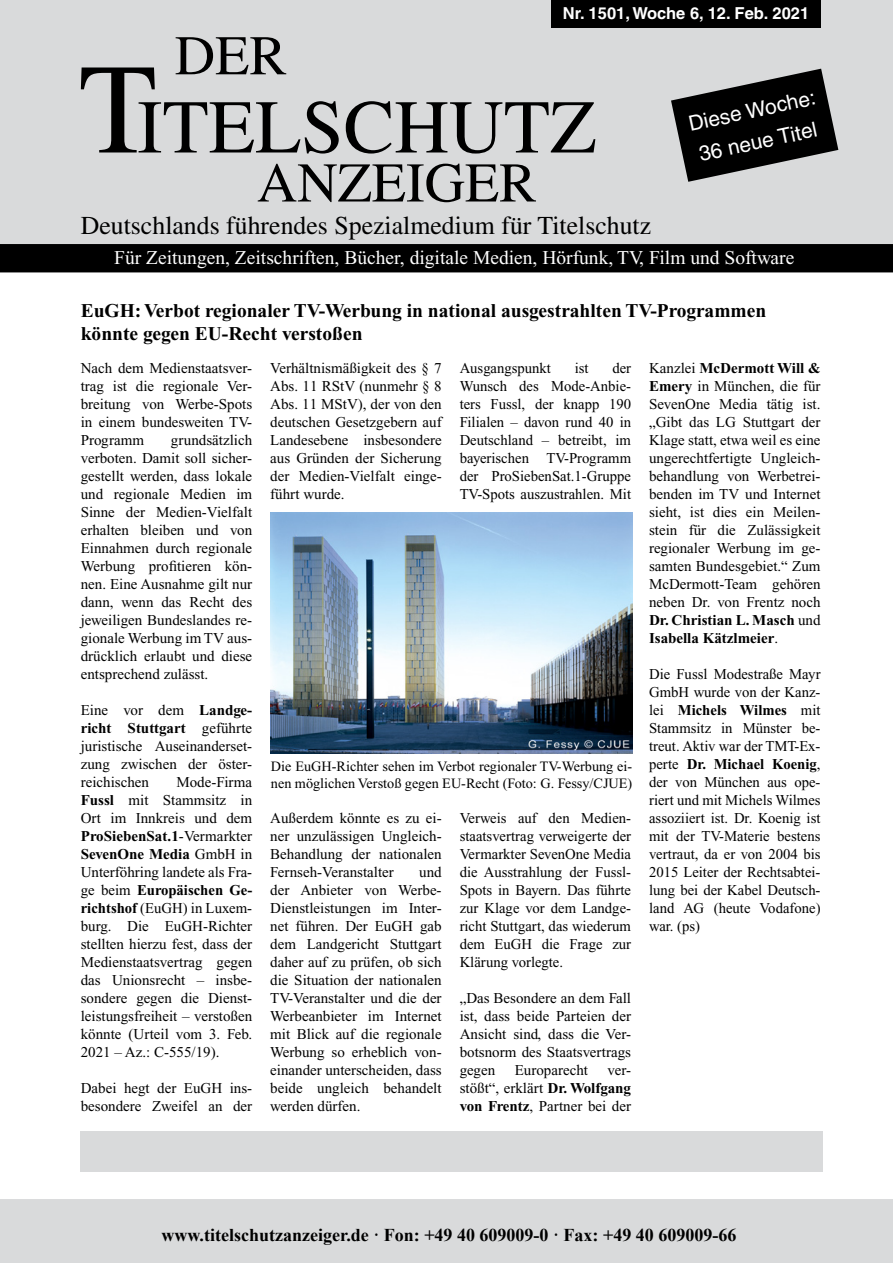
<style>
.page{position:relative;width:893px;height:1263px;background:#fff}
.page>*{position:absolute;margin:0;border:0;box-sizing:border-box;transform-origin:0 0}
.t1{font:75.9px "Times";color:#000}
.t2{font:55.95px "Times";color:#000}
.t3{font:25.8px "Times";color:#000}
.t4{font:21px/31.5px "Helvetica";color:#fff}
.R-Überschrift{font:700 19.5px/23.4px "Times New Roman";color:#000}
.t5{font:19.5px "Times New Roman";color:#fff}
.t6{font:700 18px "Times New Roman";color:#000}
.t7{font:700 16.5px "Helvetica";color:#fff}
.R-Fließtext{font:15px/18px "Times New Roman";color:#000;text-align:justify}
.R-Quelle{font:14.25px/17.1px "Times New Roman";color:#000}
.s1{font-size:128.4px}
.s2{font-weight:700}
</style>
<div class="page">
<div style="left:0;top:0;width:893px;height:253px;background:#d9dadb"></div>
<div style="left:0;top:244px;width:893px;height:28px;background:#000"></div>
<div style="left:551px;top:0;width:269px;height:27px;background:#000"></div>
<svg style="left:671px;top:69px;width:167px;height:113px"></svg>
<div style="left:0;top:1199px;width:893px;height:64px;background:#d9dadb"></div>
<div style="left:80px;top:1131px;width:742px;height:40px;background:#d9dadb"></div>
<img style="left:271px;top:512px;width:361px;height:241px">
<p class="t7" style="left:563px;top:3px;width:248px">Nr. 1501, Woche 6, 12. Feb. 2021</p>
<p class="t2" style="left:175px;top:24px;width:114px">DER</p>
<p class="t1" style="left:79px;top:84px;width:519px"><span class="s1">T</span>ITELSCHUTZ</p>
<p class="t2" style="left:257px;top:151px;width:281px">ANZEIGER</p>
<p class="t3" style="left:81px;top:211px;width:572px">Deutschlands führendes Spezialmedium für Titelschutz</p>
<p class="t5" style="left:114px;top:247px;width:682px">Für Zeitungen, Zeitschriften, Bücher, digitale Medien, Hörfunk, TV, Film und Software</p>
<p class="t4" style="left:686px;top:108px;width:131px;rotate:-12deg">Diese Woche:<br>36 neue Titel</p>
<p class="R-Überschrift" style="left:81px;top:298px;width:687px">EuGH: Verbot regionaler TV-Werbung in national ausgestrahlten TV-Programmen könnte gegen EU-Recht verstoßen</p>
<p class="R-Fließtext" style="left:81px;top:359px;width:173px">Nach dem Medienstaatsver&shy;trag ist die regionale Ver&shy;breitung von Werbe-Spots in einem bundesweiten TV-Programm</p>
<p class="R-Fließtext" style="left:270px;top:359px;width:173px">Verhältnismäßigkeit des § 7<br>Abs. 11 RStV (nunmehr § 8<br>Abs. 11 MStV), der von den deutschen Gesetzgebern auf Landesebene insbesondere aus Gründen der Sicherung der Medien-Vielfalt einge&shy;führt wurde.</p>
<p class="R-Fließtext" style="left:460px;top:359px;width:173px;text-indent:153px">der Wunsch des Mode-Anbie&shy;ters Fussl, der knapp 190<br>Filialen – davon rund 40 in Deutschland – betreibt, im bayerischen TV-Programm der ProSiebenSat.1-Gruppe TV-Spots auszustrahlen. Mit</p>
<p class="R-Fließtext" style="left:460px;top:359px;width:93px">Ausgangspunkt</p>
<p class="R-Fließtext" style="left:575px;top:359px;width:15px">ist</p>
<p class="R-Fließtext" style="left:649px;top:359px;width:173px">Kanzlei <span class="s2">McDermott Will &amp; Emery</span> in München, die für SevenOne Media tätig ist. „Gibt das LG Stuttgart der Klage statt, etwa weil es eine ungerechtfertigte Ungleich&shy;behandlung von Werbetrei&shy;benden im TV und Internet sieht, ist dies ein Meilen&shy;stein für die Zulässigkeit regionaler Werbung im ge&shy;samten Bundesgebiet.“ Zum McDermott-Team gehören neben Dr. von Frentz noch <span class="s2">Dr. Christian L. Masch</span> und <span class="s2">Isabella Kätzlmeier</span>.</p>
<p class="R-Fließtext" style="left:649px;top:665px;width:173px">Die Fussl Modestraße Mayr GmbH wurde von der Kanz&shy;lei <span class="s2">Michels Wilmes</span> mit Stammsitz in Münster be&shy;treut. Aktiv war der TMT-Ex&shy;perte <span class="s2">Dr. Michael Koenig</span>, der von München aus ope&shy;riert und mit Michels Wilmes assoziiert ist. Dr. Koenig ist mit der TV-Materie bestens vertraut, da er von 2004 bis 2015 Leiter der Rechtsabtei&shy;lung bei der Kabel Deutsch&shy;land AG (heute Vodafone) war. (ps)</p>
<p class="R-Fließtext" style="left:81px;top:431px;width:173px;text-indent:90px">grundsätzlich verboten. Damit soll sicher&shy;gestellt werden, dass lokale und regionale Medien im Sinne der Medien-Vielfalt erhalten bleiben und von Einnahmen durch regionale Werbung profitieren kön&shy;nen. Eine Ausnahme gilt nur dann, wenn das Recht des jeweiligen Bundeslandes re&shy;gionale Werbung im TV aus&shy;drücklich erlaubt und diese entsprechend zulässt.</p>
<p class="R-Fließtext" style="left:81px;top:701px;width:173px">Eine vor dem <span class="s2">Landge&shy;richt Stuttgart</span> geführte juristische Auseinanderset&shy;zung zwischen der öster&shy;reichischen</p>
<p class="R-Quelle" style="left:271px;top:758px;width:363px">Die EuGH-Richter sehen im Verbot regionaler TV-Werbung ei&shy;nen möglichen Verstoß gegen EU-Recht (Foto: G. Fessy/CJUE)</p>
<p class="R-Fließtext" style="left:81px;top:773px;width:173px;text-indent:96px">Mode-Firma <span class="s2">Fussl</span> mit Stammsitz in Ort im Innkreis und dem <span class="s2">ProSiebenSat.1</span>-Vermarkter <span class="s2">SevenOne Media</span> GmbH in Unterföhring landete als Fra&shy;ge beim <span class="s2">Europäischen Ge&shy;richtshof</span> (EuGH) in Luxem&shy;burg. Die EuGH-Richter stellten hierzu fest, dass der Medienstaatsvertrag gegen das Unionsrecht – insbe&shy;sondere gegen die Dienst&shy;leistungsfreiheit – verstoßen könnte (Urteil vom 3. Feb.<br>2021 – Az.: C-555/19).</p>
<p class="R-Fließtext" style="left:81px;top:1079px;width:173px">Dabei hegt der EuGH ins&shy;besondere Zweifel an der</p>
<p class="R-Fließtext" style="left:270px;top:809px;width:173px">Außerdem könnte es zu ei&shy;ner unzulässigen Ungleich-Behandlung der nationalen Fernseh-Veranstalter</p>
<p class="R-Fließtext" style="left:460px;top:809px;width:173px">Verweis auf den Medien&shy;staatsvertrag verweigerte der Vermarkter SevenOne Media die Ausstrahlung der Fussl-Spots in Bayern. Das führte zur Klage vor dem Landge&shy;richt Stuttgart, das wiederum dem EuGH die Frage zur Klärung vorlegte.</p>
<p class="R-Fließtext" style="left:460px;top:989px;width:173px">„Das Besondere an dem Fall ist, dass beide Parteien der Ansicht sind, dass die Ver&shy;botsnorm des Staatsvertrags gegen</p>
<p class="R-Fließtext" style="left:270px;top:863px;width:173px;text-indent:149px">und der Anbieter von Werbe-Dienstleistungen im Inter&shy;net führen. Der EuGH gab dem Landgericht Stuttgart daher auf zu prüfen, ob sich die Situation der nationalen TV-Veranstalter und die der Werbeanbieter im Internet mit Blick auf die regionale Werbung so erheblich von&shy;einander unterscheiden, dass beide ungleich behandelt werden dürfen.</p>
<p class="R-Fließtext" style="left:515px;top:1061px;width:75px">Europarecht</p>
<p class="R-Fließtext" style="left:460px;top:1061px;width:173px;text-indent:148px">ver&shy;stößt“, erklärt <span class="s2">Dr. Wolfgang von Frentz</span>, Partner bei der</p>
<p class="t6" style="left:162px;top:1221px;width:576px">www.titelschutzanzeiger.de · Fon: +49 40 609009-0 · Fax: +49 40 609009-66</p>
</div>
